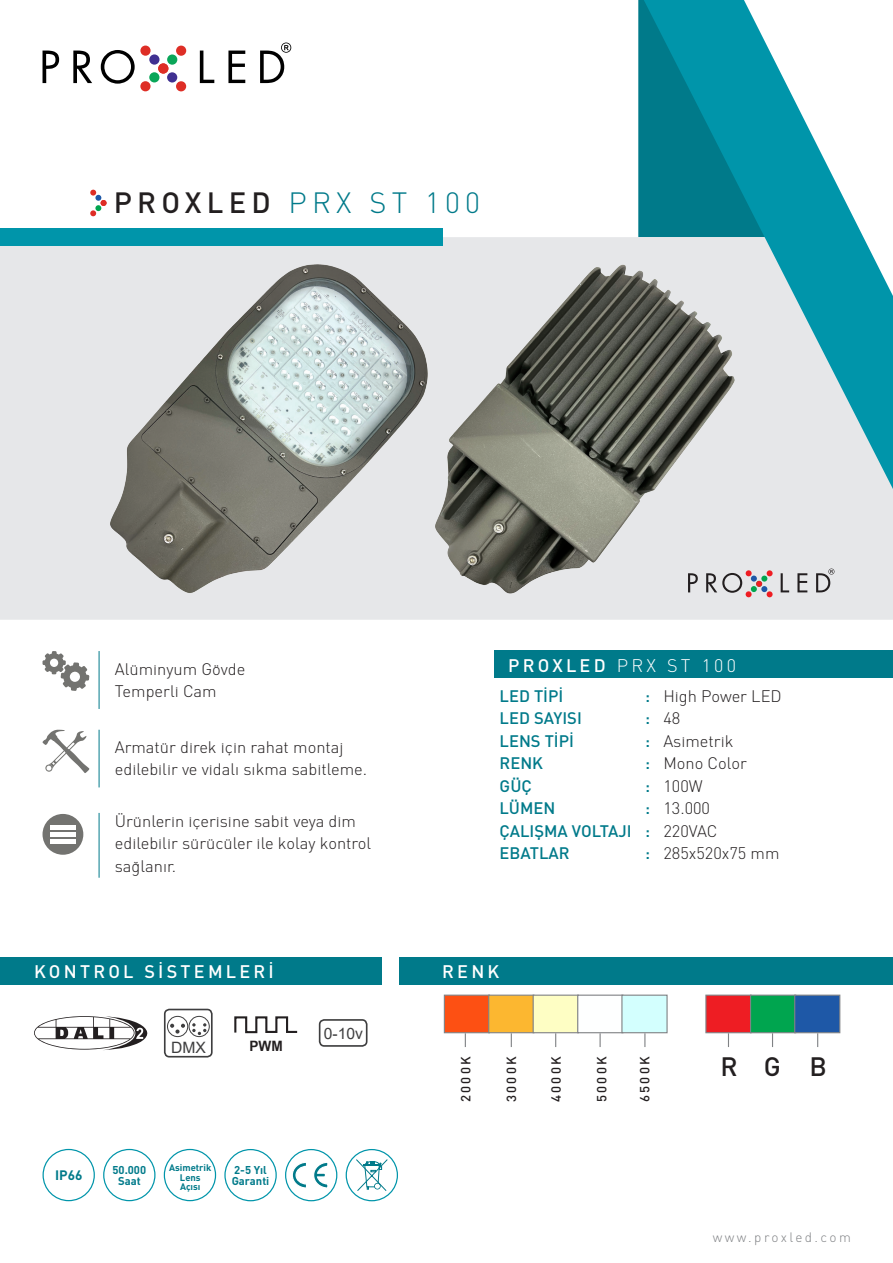
<style>
.page{position:relative;width:893px;height:1263px;background:#fff}
.page>*{position:absolute;margin:0;border:0;box-sizing:border-box;transform-origin:0 0}
.t1{font:300 28.95px "DIN Pro";letter-spacing:.18em;color:#007a8a}
.t2{font:500 26.25px "DIN Pro";color:#231f20}
.t3{font:500 18px "DIN Pro";letter-spacing:.18em;color:#fff}
.t4{font:300 18px "DIN Pro";letter-spacing:.18em;color:#fff}
.t5{font:300 16.5px/22.5px "DIN Pro";color:#231f20}
.t6{font:500 16.5px "DIN Pro";color:#007a8a}
.t7{font:15.6px "Arial";color:#3e3e3f}
.t8{font:700 14.25px "Arial Narrow";color:#231f20;scale:1.16 1}
.t9{font:300 13.5px "DIN Pro";letter-spacing:.18em;color:#808285}
.t10{font:700 13.5px "DIN Pro";color:#007a8a}
.t11{font:500 13.2px "DIN Pro";letter-spacing:.18em;color:#231f20}
.t12{font:700 11.25px "DIN Pro";color:#007a8a}
.t13{font:700 9.45px/9.4px "DIN Pro";color:#007a8a}
.s1{font-weight:500;color:#231f20}
.s2{font-weight:500}
</style>
<div class="page">
<svg style="left:42px;top:730px;width:47px;height:43px"></svg>
<hr style="left:99px;top:730px;width:1px;height:57px;background:#007a8a">
<div style="left:43px;top:814px;width:40px;height:41px;background:#737370;border-radius:50%"></div>
<div style="left:50px;top:825px;width:26px;height:5px;background:#fff"></div>
<div style="left:50px;top:832px;width:26px;height:5px;background:#fff"></div>
<div style="left:50px;top:839px;width:26px;height:5px;background:#fff"></div>
<hr style="left:99px;top:813px;width:1px;height:65px;background:#007a8a">
<div style="left:43px;top:1149px;width:52px;height:52px;border:1px solid #0095aa;border-radius:50%"></div>
<div style="left:103px;top:1149px;width:53px;height:52px;border:1px solid #0095aa;border-radius:50%"></div>
<div style="left:164px;top:1149px;width:52px;height:52px;border:1px solid #0095aa;border-radius:50%"></div>
<div style="left:224px;top:1149px;width:53px;height:52px;border:1px solid #0095aa;border-radius:50%"></div>
<div style="left:285px;top:1149px;width:52px;height:52px;border:1px solid #0095aa;border-radius:50%"></div>
<svg style="left:292px;top:1162px;width:36px;height:26px"></svg>
<div style="left:346px;top:1149px;width:52px;height:52px;border:1px solid #0095aa;border-radius:50%"></div>
<svg style="left:356px;top:1159px;width:32px;height:32px"></svg>
<svg style="left:43px;top:651px;width:46px;height:40px"></svg>
<hr style="left:99px;top:651px;width:1px;height:58px;background:#007a8a">
<div style="left:495px;top:651px;width:398px;height:27px;background:#007a8a"></div>
<div style="left:0;top:957px;width:381px;height:27px;background:#007a8a"></div>
<svg style="left:234px;top:1016px;width:64px;height:18px"></svg>
<div style="left:167px;top:1016px;width:21px;height:21px;border:1px solid #3e3e3f;border-radius:50%"></div>
<div style="left:189px;top:1016px;width:21px;height:21px;border:1px solid #3e3e3f;border-radius:50%"></div>
<svg style="left:192px;top:1023px;width:14px;height:12px"></svg>
<svg style="left:170px;top:1024px;width:15px;height:9px"></svg>
<div style="left:164px;top:1009px;width:49px;height:48px;border:2px solid #3e3e3f;border-radius:5px"></div>
<div style="left:319px;top:1019px;width:48px;height:28px;border:2px solid #3e3e3f;border-radius:5px"></div>
<div style="left:400px;top:957px;width:493px;height:27px;background:#007a8a"></div>
<div style="left:444px;top:994px;width:46px;height:39px;background:#fd5013;border:1px solid #808285"></div>
<div style="left:488px;top:994px;width:46px;height:39px;background:#fcb730;border:1px solid #808285"></div>
<div style="left:533px;top:994px;width:46px;height:39px;background:#fefec4;border:1px solid #808285"></div>
<div style="left:705px;top:994px;width:47px;height:39px;background:#ee1d23;border:1px solid #808285"></div>
<div style="left:577px;top:994px;width:46px;height:39px;background:#feffff;border:1px solid #808285"></div>
<div style="left:750px;top:994px;width:46px;height:39px;background:#00a54f;border:1px solid #808285"></div>
<div style="left:621px;top:994px;width:47px;height:39px;background:#d3fffe;border:1px solid #808285"></div>
<div style="left:794px;top:994px;width:46px;height:39px;background:#1e58a7;border:1px solid #808285"></div>
<svg style="left:465px;top:1033px;width:1px;height:14px"></svg>
<svg style="left:511px;top:1033px;width:1px;height:14px"></svg>
<svg style="left:555px;top:1033px;width:1px;height:14px"></svg>
<svg style="left:599px;top:1033px;width:2px;height:14px"></svg>
<svg style="left:644px;top:1033px;width:1px;height:14px"></svg>
<svg style="left:728px;top:1033px;width:1px;height:14px"></svg>
<svg style="left:772px;top:1033px;width:1px;height:14px"></svg>
<svg style="left:817px;top:1033px;width:1px;height:14px"></svg>
<svg style="left:34px;top:1016px;width:114px;height:35px"></svg>
<svg style="left:638px;top:0;width:6px;height:237px"></svg>
<div style="left:0;top:237px;width:893px;height:383px;background:#e6e7e9"></div>
<svg style="left:644px;top:0;width:249px;height:489px"></svg>
<div style="left:0;top:228px;width:442px;height:17px;background:#0095aa"></div>
<svg style="left:90px;top:190px;width:17px;height:26px"></svg>
<svg style="left:740px;top:568px;width:94px;height:29px;background:#c9c3c5"></svg>
<img style="left:105px;top:264px;width:635px;height:336px">
<div style="left:176px;top:81px;width:10px;height:10px;background:#de2e26;border-radius:50%"></div>
<div style="left:140px;top:81px;width:11px;height:10px;background:#de2e26;border-radius:50%"></div>
<svg style="left:43px;top:43px;width:248px;height:41px"></svg>
<p class="t1" style="left:114px;top:184px;width:368px"><span class="s1">PROXLED</span> PRX ST 100</p>
<p class="t4" style="left:508px;top:654px;width:229px"><span class="s2">PROXLED</span> PRX ST 100</p>
<p class="t5" style="left:115px;top:657px;width:132px">Alüminyum Gövde</p>
<p class="t5" style="left:115px;top:680px;width:103px">Temperli Cam</p>
<p class="t6" style="left:500px;top:685px;width:65px">LED TİPİ</p>
<p class="t6" style="left:645px;top:685px;width:6px">:</p>
<p class="t6" style="left:500px;top:708px;width:84px">LED SAYISI</p>
<p class="t6" style="left:645px;top:708px;width:6px">:</p>
<p class="t6" style="left:500px;top:730px;width:76px">LENS TİPİ</p>
<p class="t6" style="left:645px;top:730px;width:6px">:</p>
<p class="t6" style="left:500px;top:753px;width:45px">RENK</p>
<p class="t6" style="left:645px;top:753px;width:6px">:</p>
<p class="t6" style="left:500px;top:775px;width:34px">GÜÇ</p>
<p class="t6" style="left:645px;top:775px;width:6px">:</p>
<p class="t6" style="left:500px;top:798px;width:57px">LÜMEN</p>
<p class="t6" style="left:645px;top:798px;width:6px">:</p>
<p class="t6" style="left:500px;top:820px;width:152px">ÇALIŞMA VOLTAJI :</p>
<p class="t6" style="left:500px;top:843px;width:72px">EBATLAR</p>
<p class="t6" style="left:645px;top:843px;width:6px">:</p>
<p class="t5" style="left:663px;top:684px;width:120px">High Power LED</p>
<p class="t5" style="left:663px;top:707px;width:18px">48</p>
<p class="t5" style="left:663px;top:729px;width:72px">Asimetrik</p>
<p class="t5" style="left:663px;top:752px;width:85px">Mono Color</p>
<p class="t5" style="left:663px;top:774px;width:41px">100W</p>
<p class="t5" style="left:663px;top:797px;width:48px">13.000</p>
<p class="t5" style="left:663px;top:819px;width:56px">220VAC</p>
<p class="t5" style="left:663px;top:842px;width:118px">285x520x75 mm</p>
<p class="t5" style="left:115px;top:735px;width:254px">Armatür direk için rahat montaj edilebilir ve vidalı sıkma sabitleme.</p>
<p class="t5" style="left:115px;top:809px;width:258px">Ürünlerin içerisine sabit veya dim edilebilir sürücüler ile kolay kontrol sağlanır.</p>
<p class="t3" style="left:34px;top:960px;width:241px">KONTROL SİSTEMLERİ</p>
<p class="t7" style="left:171px;top:1037px;width:36px">DMX</p>
<p class="t8" style="left:249px;top:1035px;width:30px">PWM</p>
<p class="t7" style="left:324px;top:1022px;width:41px">0-10v</p>
<p class="t10" style="left:55px;top:1166px;width:29px">IP66</p>
<p class="t12" style="left:112px;top:1162px;width:35px">50.000</p>
<p class="t12" style="left:118px;top:1173px;width:24px">Saat</p>
<p class="t13" style="left:169px;top:1163px;width:44px">Asimetrik</p>
<p class="t13" style="left:180px;top:1172px;width:22px">Lens<br>Açısı</p>
<p class="t12" style="left:234px;top:1162px;width:34px">2-5 Yıl</p>
<p class="t12" style="left:232px;top:1173px;width:39px">Garanti</p>
<p class="t3" style="left:442px;top:960px;width:59px">RENK</p>
<p class="t11" style="left:457px;top:1102px;width:48px;rotate:-90deg">2000K</p>
<p class="t11" style="left:503px;top:1102px;width:48px;rotate:-90deg">3000K</p>
<p class="t11" style="left:547px;top:1102px;width:48px;rotate:-90deg">4000K</p>
<p class="t11" style="left:593px;top:1102px;width:48px;rotate:-90deg">5000K</p>
<p class="t2" style="left:720px;top:1049px;width:19px">R</p>
<p class="t2" style="left:764px;top:1049px;width:19px">G</p>
<p class="t2" style="left:810px;top:1049px;width:19px">B</p>
<p class="t11" style="left:636px;top:1102px;width:48px;rotate:-90deg">6500K</p>
<p class="t9" style="left:713px;top:1229px;width:140px">www.proxled.com</p>
</div>
